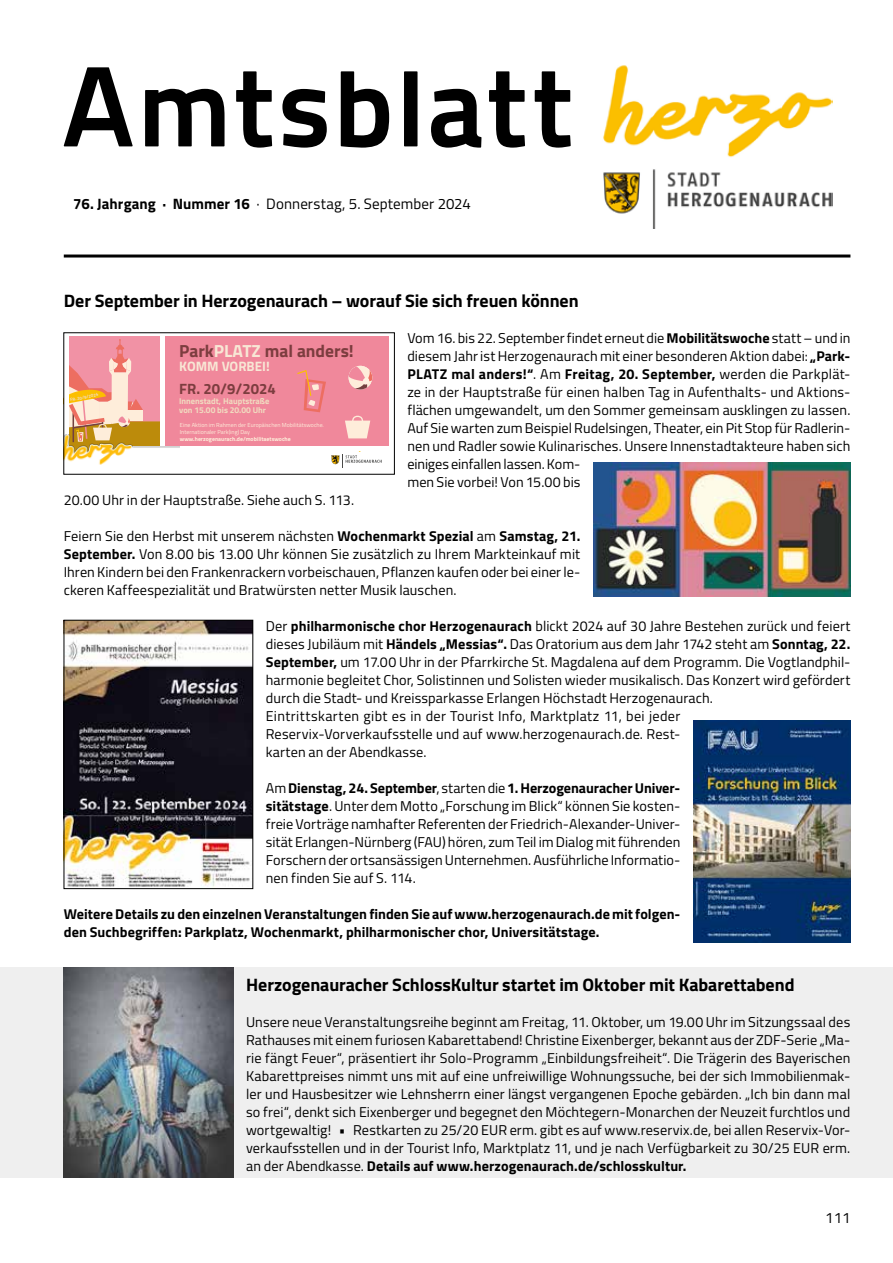
<style>
.page{position:relative;width:893px;height:1263px;background:#fff}
.page>*{position:absolute;margin:0;border:0;box-sizing:border-box;transform-origin:0 0}
.t1{font:700 18px "Titillium";letter-spacing:-.005em;color:#000}
.t2{font:700 17.55px "Titillium Web";color:#7c3d3f}
.t3{font:15px "Titillium";letter-spacing:.005em;color:#000}
.t4{font:700 14.85px "Titillium Web";color:#7c3d3f}
.t5{font:14.25px/18px "Titillium";letter-spacing:.005em;color:#000;text-align:justify}
.t6{font:700 14.25px/18px "Titillium";letter-spacing:.005em;color:#000}
.t7{font:700 13.65px "Titillium Web";color:#f8e7d5}
.t8{font:700 8.4px/9.6px "Titillium Web";color:#f1dbc0}
.t9{font:5.85px/7.1px "Titillium Web";color:#feedda}
.t10{font:700 5.85px "Titillium Web";color:#feedda}
.t11{font:700 4.5px "Titillium Web";color:#f1dbc0}
.s1{font-weight:700}
.s2{color:#f8e7d5}
</style>
<div class="page">
<div style="left:0;top:967px;width:893px;height:211px;background:#efefef"></div>
<hr style="left:64px;top:254px;width:786px;height:3px;background:#000">
<svg style="left:64px;top:67px;width:507px;height:81px"></svg>
<img style="left:603px;top:65px;width:229px;height:164px">
<img style="left:693px;top:721px;width:157px;height:221px">
<img style="left:593px;top:462px;width:257px;height:134px">
<div style="left:156px;top:335px;width:233px;height:139px;background:#f0889b"></div>
<div style="left:67px;top:336px;width:94px;height:122px;background:#f192a5"></div>
<hr style="left:64px;top:333px;width:330px;height:3px;background:#fff">
<svg style="left:349px;top:366px;width:23px;height:23px"></svg>
<svg style="left:345px;top:416px;width:25px;height:22px"></svg>
<svg style="left:68px;top:339px;width:93px;height:96px"></svg>
<svg style="left:64px;top:333px;width:4px;height:141px"></svg>
<hr style="left:161px;top:333px;width:4px;height:141px;background:#fff">
<svg style="left:297px;top:370px;width:29px;height:42px"></svg>
<div style="left:129px;top:446px;width:265px;height:28px;background:#fff"></div>
<img style="left:66px;top:435px;width:114px;height:30px">
<svg style="left:331px;top:454px;width:51px;height:14px"></svg>
<img style="left:66px;top:622px;width:185px;height:265px">
<div style="left:64px;top:620px;width:189px;height:269px;border:1px solid #000"></div>
<img style="left:64px;top:967px;width:169px;height:211px">
<p class="t3" style="left:73px;top:193px;width:399px"><span class="s1">76. Jahrgang · Nummer 16</span> · Donnerstag, 5. September 2024</p>
<p class="t1" style="left:64px;top:287px;width:516px">Der September in Herzogenaurach – worauf Sie sich freuen können</p>
<p class="t5" style="left:407px;top:329px;width:445px;text-align:left">Vom 16. bis 22. September findet erneut die <span class="s1">Mobilitätswoche</span> statt – und in diesem Jahr ist Herzogenaurach mit einer besonderen Aktion dabei: <span class="s1">„Park-PLATZ mal anders!“</span>. Am <span class="s1">Freitag, 20. September,</span> werden die Parkplät&shy;ze in der Hauptstraße für einen halben Tag in Aufenthalts- und Aktions&shy;flächen umgewandelt, um den Sommer gemeinsam ausklingen zu lassen.<br>Auf Sie warten zum Beispiel Rudelsingen, Theater, ein Pit Stop für Radlerin&shy;nen und Radler sowie Kulinarisches. Unsere Innenstadtakteure haben sich einiges einfallen lassen. Kom-<br>men Sie vorbei! Von 15.00 bis</p>
<p class="t5" style="left:64px;top:491px;width:292px">20.00 Uhr in der Hauptstraße. Siehe auch S. 113.</p>
<p class="t5" style="left:64px;top:527px;width:518px">Feiern Sie den Herbst mit unserem nächsten <span class="s1">Wochenmarkt Spezial</span> am <span class="s1">Samstag, 21.<br>September.</span> Von 8.00 bis 13.00 Uhr können Sie zusätzlich zu Ihrem Markteinkauf mit Ihren Kindern bei den Frankenrackern vorbeischauen, Pflanzen kaufen oder bei einer le&shy;ckeren Kaffeespezialität und Bratwürsten netter Musik lauschen.</p>
<p class="t5" style="left:266px;top:617px;width:586px;text-align:left">Der <span class="s1">philharmonische chor Herzogenaurach</span> blickt 2024 auf 30 Jahre Bestehen zurück und feiert dieses Jubiläum mit <span class="s1">Händels „Messias“.</span> Das Oratorium aus dem Jahr 1742 steht am <span class="s1">Sonntag, 22.<br>September,</span> um 17.00 Uhr in der Pfarrkirche St. Magdalena auf dem Programm. Die Vogtlandphil&shy;harmonie begleitet Chor, Solistinnen und Solisten wieder musikalisch. Das Konzert wird gefördert durch die Stadt- und Kreissparkasse Erlangen Höchstadt Herzogenaurach.<br>Eintrittskarten gibt es in der Tourist Info, Marktplatz 11, bei jeder Reservix-Vorverkaufsstelle und auf www.herzogenaurach.de. Rest-<br>karten an der Abendkasse.</p>
<p class="t5" style="left:266px;top:779px;width:416px">Am <span class="s1">Dienstag, 24. September</span>, starten die <span class="s1">1. Herzogenauracher Univer&shy;sitätstage</span>. Unter dem Motto „Forschung im Blick“ können Sie kosten&shy;freie Vorträge namhafter Referenten der Friedrich-Alexander-Univer&shy;sität Erlangen-Nürnberg (FAU) hören, zum Teil im Dialog mit führenden Forschern der ortsansässigen Unternehmen. Ausführliche Informatio&shy;nen finden Sie auf S. 114.</p>
<p class="t6" style="left:64px;top:904px;width:618px">Weitere Details zu den einzelnen Veranstaltungen finden Sie auf www.herzogenaurach.de mit folgen&shy;den Suchbegriffen: Parkplatz, Wochenmarkt, philharmonischer chor, Universitätstage.</p>
<p class="t2" style="left:179px;top:337px;width:176px">Park<span class="s2">PLATZ</span> mal anders!</p>
<p class="t7" style="left:179px;top:356px;width:92px">KOMM VORBEI!</p>
<p class="t4" style="left:179px;top:378px;width:98px">FR. 20/9/2024</p>
<p class="t8" style="left:179px;top:396px;width:92px">Innenstadt, Hauptstraße von 15.00 bis 20.00 Uhr</p>
<p class="t11" style="left:69px;top:396px;width:30px;rotate:-11deg">FR. 20/9/2024</p>
<p class="t9" style="left:180px;top:421px;width:146px">Eine Aktion im Rahmen der Europäischen Mobilitätswoche.<br>Internationaler Park(ing) Day</p>
<p class="t10" style="left:180px;top:435px;width:112px">www.herzogenaurach.de/mobilitaetswoche</p>
<p class="t1" style="left:246px;top:971px;width:550px">Herzogenauracher SchlossKultur startet im Oktober mit Kabarettabend</p>
<p class="t5" style="left:246px;top:1013px;width:606px">Unsere neue Veranstaltungsreihe beginnt am Freitag, 11. Oktober, um 19.00 Uhr im Sitzungssaal des Rathauses mit einem furiosen Kabarettabend! Christine Eixenberger, bekannt aus der ZDF-Serie „Ma&shy;rie fängt Feuer“, präsentiert ihr Solo-Programm „Einbildungsfreiheit“. Die Trägerin des Bayerischen Kabarettpreises nimmt uns mit auf eine unfreiwillige Wohnungssuche, bei der sich Immobilienmak&shy;ler und Hausbesitzer wie Lehnsherrn einer längst vergangenen Epoche gebärden. „Ich bin dann mal so frei“, denkt sich Eixenberger und begegnet den Möchtegern-Monarchen der Neuzeit furchtlos und wortgewaltig! • Restkarten zu 25/20 EUR erm. gibt es auf www.reservix.de, bei allen Reservix-Vor&shy;verkaufsstellen und in der Tourist Info, Marktplatz 11, und je nach Verfügbarkeit zu 30/25 EUR erm. an der Abendkasse. <span class="s1">Details auf www.herzogenaurach.de/schlosskultur.</span></p>
<p class="t3" style="left:825px;top:1206px;width:27px">111</p>
</div>
